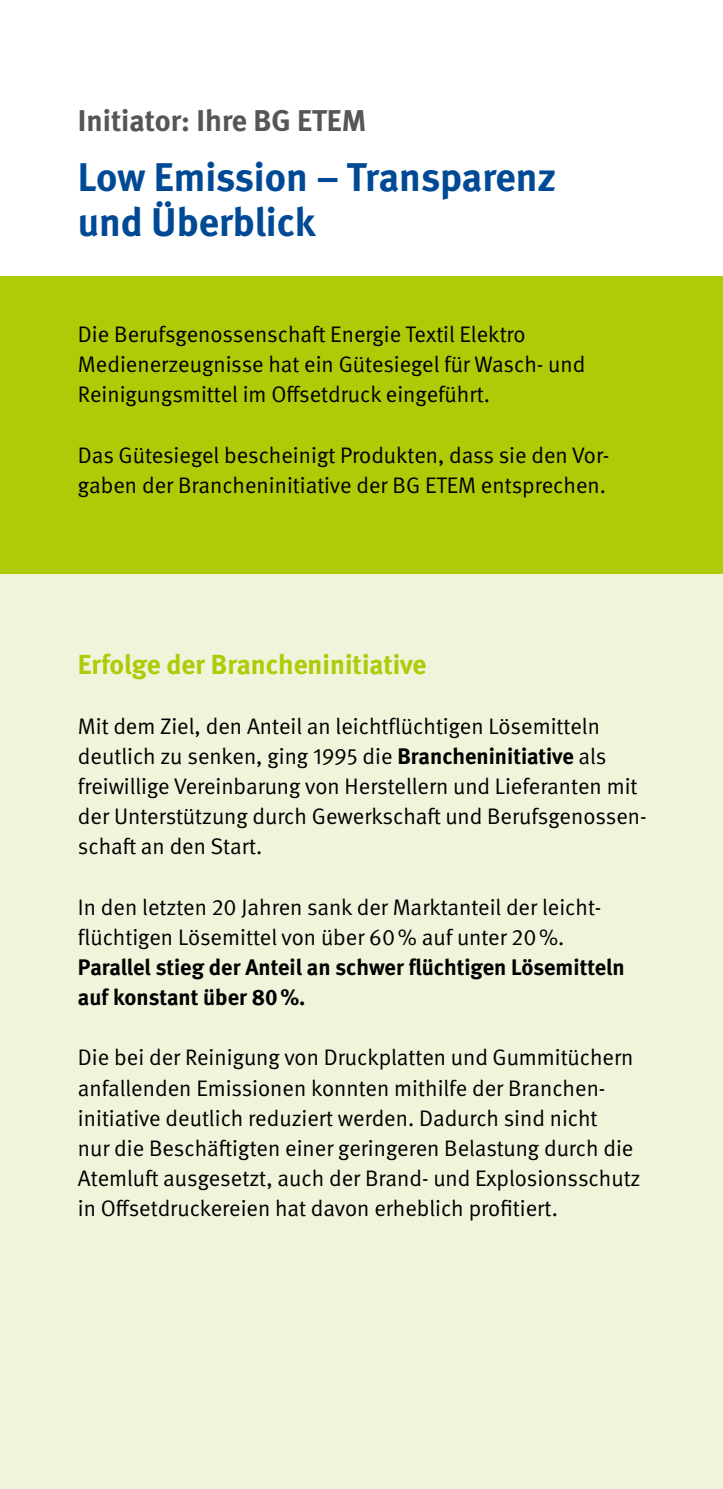
<style>
.page{position:relative;width:723px;height:1489px;background:#fff}
.page>*{position:absolute;margin:0;border:0;box-sizing:border-box;transform-origin:0 0}
.t1{font:700 40px/45px "DGUV Meta";color:#004994}
.t2{font:700 30px "DGUV Meta";color:#575656}
.t3{font:700 27.5px "DGUV Meta";color:#afca06}
.t4{font:22.5px/30.2px "DGUV Meta";color:#000}
.t5{font:700 22.5px/30.2px "DGUV Meta";color:#000}
.s1{font-weight:700}
</style>
<div class="page">
<hr style="left:722px;top:191px;width:1px;height:815px;background:#9d9d9c">
<div style="left:0;top:276px;width:723px;height:1212px;background:#f0f4da"></div>
<div style="left:0;top:276px;width:723px;height:298px;background:#afca06"></div>
<h2 class="t2" style="left:78px;top:103px;width:290px">Initiator: Ihre BG ETEM</h2>
<h1 class="t1" style="left:78px;top:156px;width:480px">Low Emission – Transparenz und Überblick</h1>
<p class="t4" style="left:78px;top:320px;width:509px">Die Berufsgenossenschaft Energie Textil Elektro<br>Medienerzeugnisse hat ein Gütesiegel für Wasch- und<br>Reinigungsmittel im Offsetdruck eingeführt.</p>
<p class="t4" style="left:78px;top:440px;width:531px">Das Gütesiegel bescheinigt Produkten, dass sie den Vor&shy;gaben der Brancheninitiative der BG ETEM entsprechen.</p>
<p class="t3" style="left:78px;top:647px;width:350px">Erfolge der Brancheninitiative</p>
<p class="t4" style="left:78px;top:711px;width:570px">Mit dem Ziel, den Anteil an leichtflüchtigen Lösemitteln deutlich zu senken, ging 1995 die <span class="s1">Brancheninitiative</span> als freiwillige Vereinbarung von Herstellern und Lieferanten mit der Unterstützung durch Gewerkschaft und Berufsgenossen&shy;schaft an den Start.</p>
<p class="t4" style="left:78px;top:892px;width:525px">In den letzten 20 Jahren sank der Marktanteil der leicht&shy;flüchtigen Lösemittel von über 60% auf unter 20%.</p>
<p class="t5" style="left:78px;top:952px;width:548px">Parallel stieg der Anteil an schwer flüchtigen Lösemitteln auf konstant über 80%.</p>
<p class="t4" style="left:78px;top:1042px;width:564px">Die bei der Reinigung von Druckplatten und Gummitüchern anfallenden Emissionen konnten mithilfe der Branchen&shy;initiative deutlich reduziert werden. Dadurch sind nicht<br>nur die Beschäftigten einer geringeren Belastung durch die Atemluft ausgesetzt, auch der Brand- und Explosionsschutz in Offsetdruckereien hat davon erheblich profitiert.</p>
</div>
